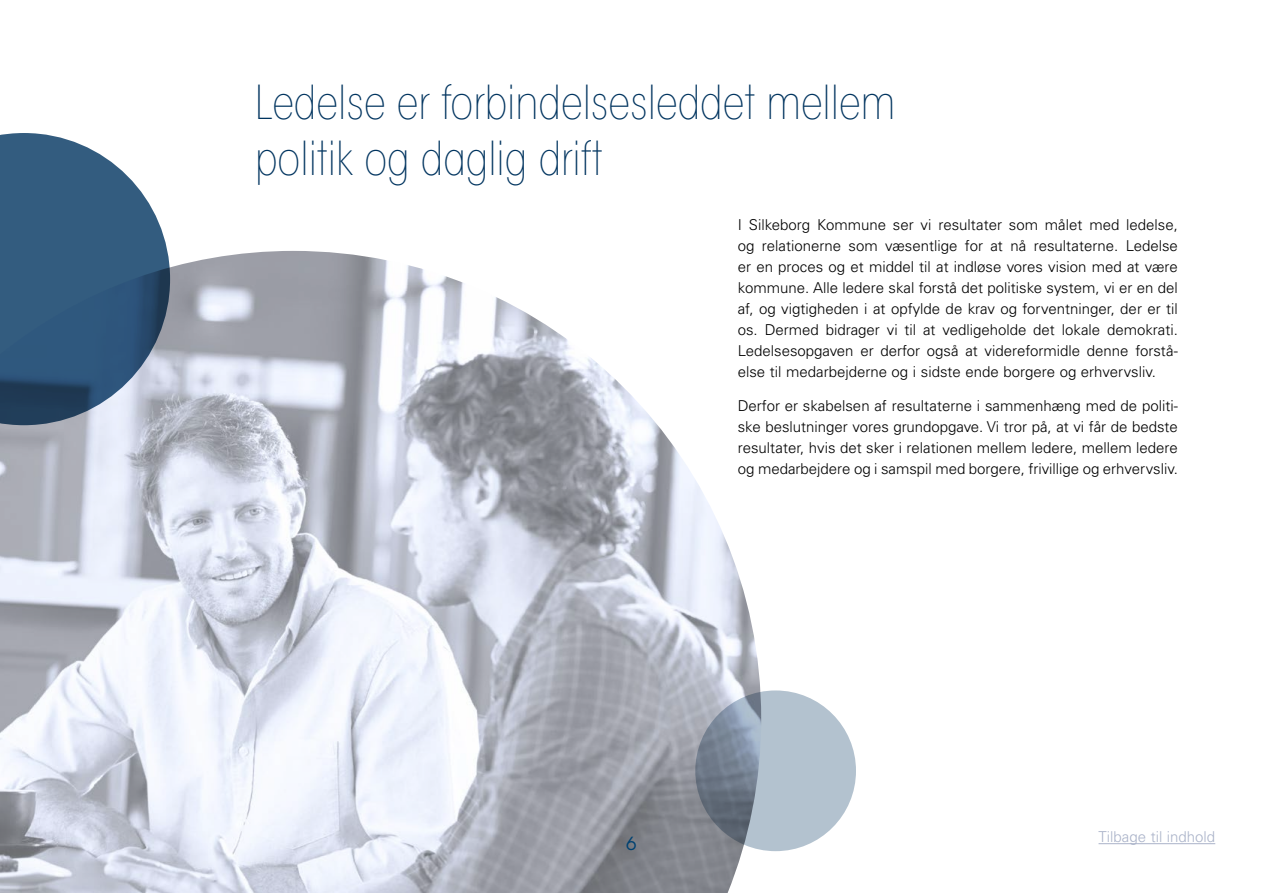
<style>
.page{position:relative;width:1263px;height:893px;background:#fff}
.page>*{position:absolute;margin:0;border:0;box-sizing:border-box;transform-origin:0 0}
.Overskrift{font:200 condensed 46.5px/55.8px "ITC Avant Garde Std";color:#00345f}
.t1{font:18px "ITC Avant Garde Std";color:#004171}
.brød{font:300 15px/21px "Univers LT Std";color:#000;text-align:justify}
.t2{font:300 15px "Univers LT Std";color:#aab3c9}
</style>
<div class="page">
<hr style="left:1098px;top:843px;width:117px;height:1px;background:#aab3c9">
<img style="left:0;top:251px;width:761px;height:642px">
<svg style="left:0;top:133px;width:170px;height:292px;background:#4f708d"></svg>
<svg style="left:695px;top:690px;width:161px;height:161px;background:#9eabba"></svg>
<p class="Overskrift" style="left:255px;top:76px;width:642px">Ledelse er forbindelsesleddet mellem politik og daglig drift</p>
<p class="brød" style="left:738px;top:214px;width:442px">I Silkeborg Kommune ser vi resultater som målet med ledelse, og relationerne som væsentlige for at nå resultaterne. Ledelse er en proces og et middel til at indløse vores vision med at være kommune. Alle ledere skal forstå det politiske system, vi er en del af, og vigtigheden i at opfylde de krav og forventninger, der er til os. Dermed bidrager vi til at vedligeholde det lokale demokrati.<br>Ledelsesopgaven er derfor også at videreformidle denne forstå&shy;else til medarbejderne og i sidste ende borgere og erhvervsliv.</p>
<p class="brød" style="left:738px;top:395px;width:442px">Derfor er skabelsen af resultaterne i sammenhæng med de politi&shy;ske beslutninger vores grundopgave. Vi tror på, at vi får de bedste resultater, hvis det sker i relationen mellem ledere, mellem ledere og medarbejdere og i samspil med borgere, frivillige og erhvervsliv.</p>
<p class="t1" style="left:626px;top:832px;width:12px">6</p>
<p class="t2" style="left:1098px;top:828px;width:118px">Tilbage til indhold</p>
</div>
